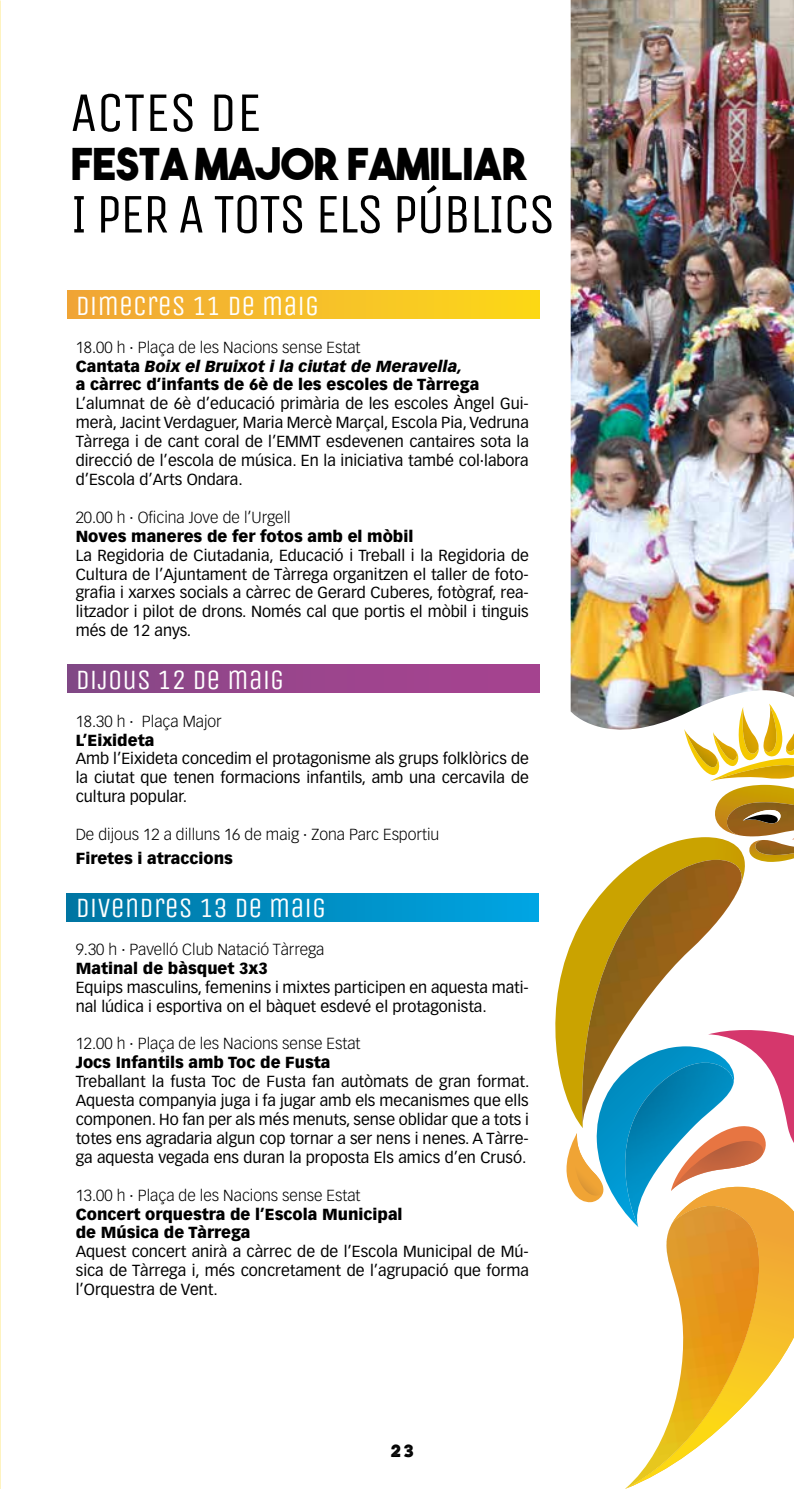
<style>
.page{position:relative;width:794px;height:1489px;background:#fff}
.page>*{position:absolute;margin:0;border:0;box-sizing:border-box;transform-origin:0 0}
.t1{font:56px "Unica One";letter-spacing:-.04em;color:#000}
.t2{font:43.75px "The Bold Font";letter-spacing:-.01em;color:#000}
.t3{font:28px "Unica One";color:#fff}
.t4{font:15.75px/18.9px "Vectora LH";color:#000;text-align:justify}
.t5{font:900 15.75px/18.9px "Vectora LH";color:#000}
.t6{font:300 15.75px "Vectora LH";color:#000}
.t7{font:700 15.75px "Lulo One";color:#000}
.s1{font-weight:300}
.s2{font-style:italic}
</style>
<div class="page">
<div style="left:68px;top:290px;width:471px;height:29px;background:linear-gradient(to right,#f0a538,#fcd919)"></div>
<div style="left:68px;top:664px;width:471px;height:28px;background:linear-gradient(to right,#854887,#aa4291)"></div>
<div style="left:67px;top:893px;width:471px;height:28px;background:linear-gradient(to right,#0075a1,#00a5e3)"></div>
<img style="left:570px;top:0;width:224px;height:729px">
<svg style="left:783px;top:1227px;width:11px;height:129px"></svg>
<img style="left:626px;top:1227px;width:157px;height:261px">
<svg style="left:538px;top:839px;width:146px;height:111px"></svg>
<svg style="left:555px;top:950px;width:239px;height:277px"></svg>
<img style="left:577px;top:859px;width:169px;height:269px">
<svg style="left:684px;top:703px;width:110px;height:159px"></svg>
<img style="left:684px;top:729px;width:34px;height:38px">
<h1 class="t1" style="left:70px;top:80px;width:193px">ACTES DE</h1>
<h2 class="t2" style="left:70px;top:136px;width:459px">FESTA MAJOR FAMILIAR</h2>
<h1 class="t1" style="left:70px;top:181px;width:487px">I PER A TOTS ELS PÚBLICS</h1>
<h3 class="t3" style="left:76px;top:289px;width:245px">DIMECRES 11 DE MAIG</h3>
<p class="t5" style="left:76px;top:337px;width:405px"><span class="s1">18.00 h · Plaça de les Nacions sense Estat<br></span>Cantata <span class="s2">Boix el Bruixot i la ciutat de Meravella,<br></span>a càrrec d’infants de 6è de les escoles de Tàrrega</p>
<p class="t4" style="left:76px;top:394px;width:454px">L’alumnat de 6è d’educació primària de les escoles Àngel Gui&shy;merà, Jacint Verdaguer, Maria Mercè Marçal, Escola Pia, Vedruna Tàrrega i de cant coral de l’EMMT esdevenen cantaires sota la direcció de l’escola de música. En la iniciativa també col·labora d’Escola d’Arts Ondara.</p>
<p class="t6" style="left:76px;top:508px;width:216px">20.00 h · Oficina Jove de l’Urgell</p>
<p class="t5" style="left:76px;top:526px;width:339px">Noves maneres de fer fotos amb el mòbil</p>
<p class="t4" style="left:76px;top:545px;width:454px">La Regidoria de Ciutadania, Educació i Treball i la Regidoria de Cultura de l’Ajuntament de Tàrrega organitzen el taller de foto&shy;grafia i xarxes socials a càrrec de Gerard Cuberes, fotògraf, rea&shy;litzador i pilot de drons. Només cal que portis el mòbil i tinguis més de 12 anys.</p>
<h3 class="t3" style="left:76px;top:663px;width:210px">DIJOUS 12 DE MAIG</h3>
<p class="t6" style="left:76px;top:712px;width:148px">18.30 h · Plaça Major</p>
<p class="t5" style="left:76px;top:730px;width:80px">L’Eixideta</p>
<p class="t4" style="left:76px;top:749px;width:454px">Amb l’Eixideta concedim el protagonisme als grups folklòrics de la ciutat que tenen formacions infantils, amb una cercavila de cultura popular.</p>
<p class="t6" style="left:76px;top:825px;width:365px">De dijous 12 a dilluns 16 de maig · Zona Parc Esportiu</p>
<p class="t5" style="left:76px;top:849px;width:159px">Firetes i atraccions</p>
<h3 class="t3" style="left:76px;top:891px;width:252px">DIVENDRES 13 DE MAIG</h3>
<p class="t6" style="left:76px;top:940px;width:250px">9.30 h · Pavelló Club Natació Tàrrega</p>
<p class="t5" style="left:76px;top:958px;width:193px">Matinal de bàsquet 3x3</p>
<p class="t4" style="left:76px;top:977px;width:454px">Equips masculins, femenins i mixtes participen en aquesta mati&shy;nal lúdica i esportiva on el bàquet esdevé el protagonista.</p>
<p class="t6" style="left:76px;top:1034px;width:286px">12.00 h · Plaça de les Nacions sense Estat</p>
<p class="t5" style="left:76px;top:1052px;width:256px">Jocs Infantils amb Toc de Fusta</p>
<p class="t4" style="left:76px;top:1072px;width:455px">Treballant la fusta Toc de Fusta fan autòmats de gran format.<br>Aquesta companyia juga i fa jugar amb els mecanismes que ells componen. Ho fan per als més menuts, sense oblidar que a tots i totes ens agradaria algun cop tornar a ser nens i nenes. A Tàrre&shy;ga aquesta vegada ens duran la proposta Els amics d’en Crusó.</p>
<p class="t6" style="left:76px;top:1185px;width:286px">13.00 h · Plaça de les Nacions sense Estat</p>
<p class="t5" style="left:76px;top:1204px;width:328px">Concert orquestra de l’Escola Municipal de Música de Tàrrega</p>
<p class="t4" style="left:76px;top:1242px;width:454px">Aquest concert anirà a càrrec de de l’Escola Municipal de Mú&shy;sica de Tàrrega i, més concretament de l’agrupació que forma l’Orquestra de Vent.</p>
<p class="t7" style="left:391px;top:1438px;width:28px">23</p>
</div>
